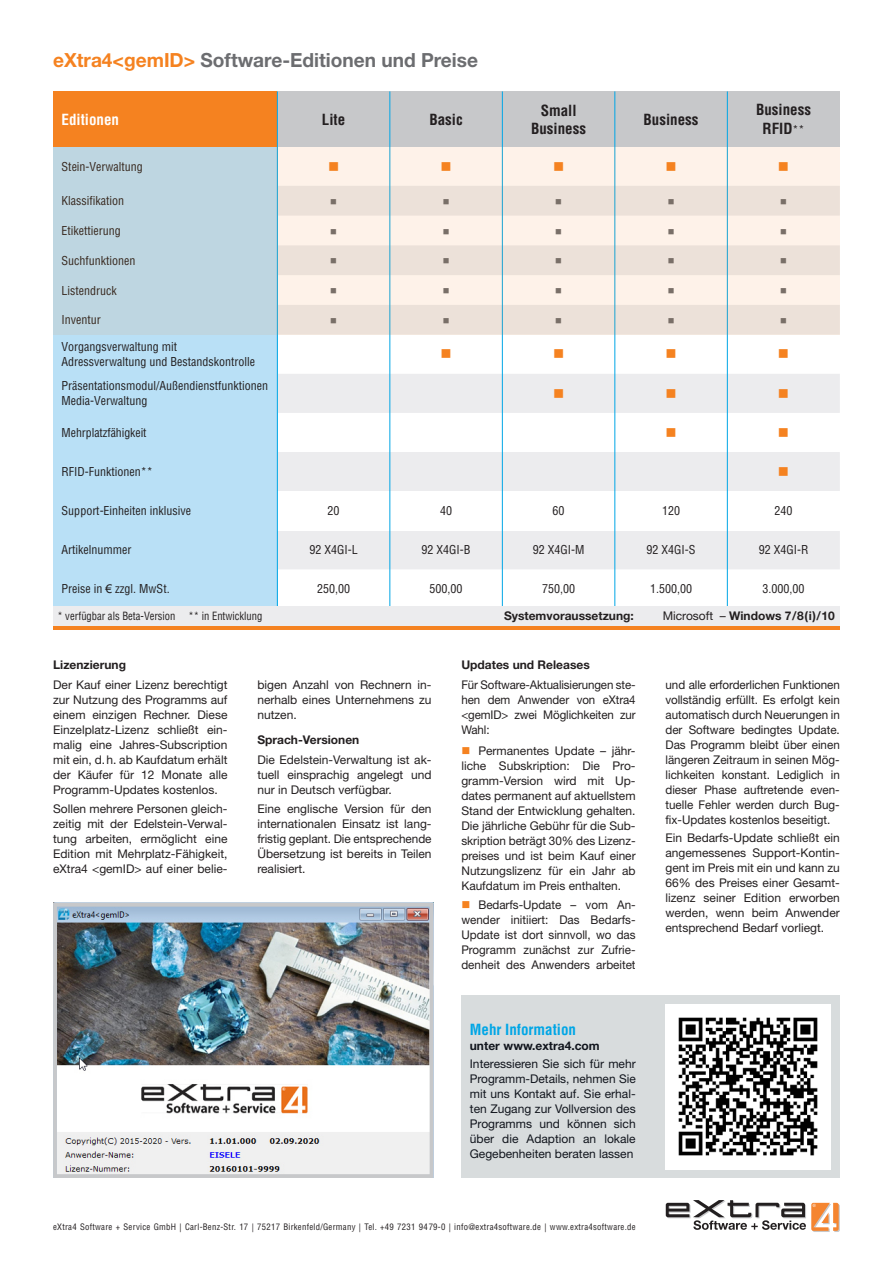
<style>
.page{position:relative;width:893px;height:1263px;background:#fff}
.page>*{position:absolute;margin:0;border:0;box-sizing:border-box;transform-origin:0 0}
.t1{font:700 19.5px "Helvetica Neue";color:#6c6d70}
.t2{font:700 condensed 15px/18px "Helvetica";color:#231f20;text-align:center}
.t3{font:700 condensed 15px "Helvetica";color:#00a6e6}
.t4{font:700 condensed 15px "Helvetica";color:#fff}
.t5{font:12px/15px "Helvetica Neue";color:#231f20;text-align:justify}
.t6{font:condensed 12px/14.9px "Helvetica";color:#231f20}
.t7{font:12px/15px "Helvetica Neue";color:#11151d;text-align:justify}
.t8{font:700 12px "Helvetica Neue";color:#231f20}
.t9{font:12px/15px "Helvetica Neue";color:#231f20;text-align:justify;scale:.96 1}
.t10{font:700 12px "Helvetica Neue";color:#11151d}
.t11{font:condensed 11.1px "Helvetica";color:#231f20;scale:.95 1}
.t12{font:condensed 8.7px "Helvetica";letter-spacing:.03em;color:#231f20}
.s1{color:#f58220}
.s2{font-weight:400;font-size:12px}
.s3{font-family:"Arial";font-stretch:normal}
.s4{font-weight:400}
</style>
<div class="page">
<svg style="left:53px;top:625px;width:787px;height:4px;background:#f29c53"></svg>
<svg style="left:666px;top:1200px;width:174px;height:32px"></svg>
<img style="left:53px;top:903px;width:380px;height:275px">
<div style="left:53px;top:91px;width:224px;height:56px;background:#f58220"></div>
<div style="left:277px;top:91px;width:563px;height:56px;background:#c7c8ca"></div>
<svg style="left:53px;top:335px;width:787px;height:271px"></svg>
<div style="left:277px;top:491px;width:563px;height:39px;background:#fff"></div>
<hr style="left:277px;top:91px;width:1px;height:517px;background:#00a6e6">
<hr style="left:390px;top:91px;width:1px;height:517px;background:#00a6e6">
<hr style="left:502px;top:91px;width:1px;height:517px;background:#00a6e6">
<hr style="left:614px;top:91px;width:1px;height:517px;background:#00a6e6">
<hr style="left:727px;top:91px;width:1px;height:517px;background:#00a6e6">
<div style="left:53px;top:147px;width:787px;height:188px;background:#f58220;opacity:.1"></div>
<div style="left:53px;top:606px;width:787px;height:19px;background:#ececee"></div>
<div style="left:461px;top:995px;width:379px;height:183px;background:#d8dcdd"></div>
<div style="left:665px;top:1003px;width:166px;height:166px;background:#fff"></div>
<img style="left:678px;top:1017px;width:140px;height:139px">
<svg style="left:329px;top:162px;width:9px;height:8px"></svg>
<svg style="left:442px;top:162px;width:8px;height:8px"></svg>
<svg style="left:554px;top:162px;width:9px;height:8px"></svg>
<svg style="left:667px;top:162px;width:8px;height:8px"></svg>
<svg style="left:779px;top:162px;width:9px;height:8px"></svg>
<svg style="left:331px;top:199px;width:5px;height:5px"></svg>
<svg style="left:443px;top:199px;width:6px;height:5px"></svg>
<svg style="left:556px;top:199px;width:5px;height:5px"></svg>
<svg style="left:668px;top:199px;width:6px;height:5px"></svg>
<svg style="left:781px;top:199px;width:5px;height:5px"></svg>
<svg style="left:331px;top:229px;width:5px;height:5px"></svg>
<svg style="left:443px;top:229px;width:6px;height:5px"></svg>
<svg style="left:556px;top:229px;width:5px;height:5px"></svg>
<svg style="left:668px;top:229px;width:6px;height:5px"></svg>
<svg style="left:781px;top:229px;width:5px;height:5px"></svg>
<svg style="left:331px;top:258px;width:5px;height:6px"></svg>
<svg style="left:443px;top:258px;width:6px;height:6px"></svg>
<svg style="left:556px;top:258px;width:5px;height:6px"></svg>
<svg style="left:668px;top:258px;width:6px;height:6px"></svg>
<svg style="left:781px;top:258px;width:5px;height:6px"></svg>
<svg style="left:331px;top:288px;width:5px;height:6px"></svg>
<svg style="left:443px;top:288px;width:6px;height:6px"></svg>
<svg style="left:556px;top:288px;width:5px;height:6px"></svg>
<svg style="left:668px;top:288px;width:6px;height:6px"></svg>
<svg style="left:781px;top:288px;width:5px;height:6px"></svg>
<svg style="left:331px;top:318px;width:5px;height:5px"></svg>
<svg style="left:443px;top:318px;width:6px;height:5px"></svg>
<svg style="left:556px;top:318px;width:5px;height:5px"></svg>
<svg style="left:668px;top:318px;width:6px;height:5px"></svg>
<svg style="left:781px;top:318px;width:5px;height:5px"></svg>
<svg style="left:442px;top:350px;width:8px;height:8px"></svg>
<svg style="left:554px;top:350px;width:9px;height:8px"></svg>
<svg style="left:667px;top:350px;width:8px;height:8px"></svg>
<svg style="left:779px;top:350px;width:9px;height:8px"></svg>
<svg style="left:554px;top:389px;width:9px;height:8px"></svg>
<svg style="left:667px;top:389px;width:8px;height:8px"></svg>
<svg style="left:779px;top:389px;width:9px;height:8px"></svg>
<svg style="left:667px;top:428px;width:8px;height:9px"></svg>
<svg style="left:779px;top:428px;width:9px;height:9px"></svg>
<svg style="left:779px;top:467px;width:9px;height:9px"></svg>
<h1 class="t1" style="left:53px;top:48px;width:426px"><span class="s1">eXtra4&lt;gemID&gt;</span> Software-Editionen und Preise</h1>
<p class="t4" style="left:62px;top:110px;width:59px">Editionen</p>
<p class="t2" style="left:322px;top:110px;width:25px">Lite</p>
<p class="t2" style="left:429px;top:110px;width:35px">Basic</p>
<p class="t2" style="left:531px;top:101px;width:56px">Small<br>Business</p>
<p class="t2" style="left:644px;top:110px;width:56px">Business</p>
<p class="t2" style="left:756px;top:101px;width:56px;line-height:18.6px">Business<br>RFID<span class="s2">**</span></p>
<p class="t6" style="left:62px;top:159px;width:83px">Stein-Verwaltung</p>
<p class="t6" style="left:62px;top:193px;width:64px">Klassifikation</p>
<p class="t6" style="left:62px;top:223px;width:61px">Etikettierung</p>
<p class="t6" style="left:62px;top:253px;width:75px">Suchfunktionen</p>
<p class="t6" style="left:62px;top:283px;width:57px">Listendruck</p>
<p class="t6" style="left:62px;top:312px;width:41px">Inventur</p>
<p class="t6" style="left:62px;top:339px;width:195px">Vorgangsverwaltung mit<br>Adressverwaltung und Bestandskontrolle</p>
<p class="t6" style="left:62px;top:379px;width:208px">Präsentationsmodul/Außendienstfunktionen<br>Media-Verwaltung</p>
<p class="t6" style="left:62px;top:425px;width:86px">Mehrplatzfähigkeit</p>
<p class="t6" style="left:62px;top:464px;width:93px">RFID-Funktionen**</p>
<p class="t6" style="left:62px;top:503px;width:131px">Support-Einheiten inklusive</p>
<p class="t6" style="left:328px;top:503px;width:13px">20</p>
<p class="t6" style="left:440px;top:503px;width:13px">40</p>
<p class="t6" style="left:553px;top:503px;width:13px">60</p>
<p class="t6" style="left:662px;top:503px;width:19px">120</p>
<p class="t6" style="left:775px;top:503px;width:19px">240</p>
<p class="t6" style="left:62px;top:542px;width:71px">Artikelnummer</p>
<p class="t6" style="left:309px;top:542px;width:50px">92 X4GI-L</p>
<p class="t6" style="left:422px;top:542px;width:51px">92 X4GI-B</p>
<p class="t6" style="left:533px;top:542px;width:53px">92 X4GI-M</p>
<p class="t6" style="left:647px;top:542px;width:51px">92 X4GI-S</p>
<p class="t6" style="left:759px;top:542px;width:51px">92 X4GI-R</p>
<p class="t6" style="left:62px;top:582px;width:110px">Preise in <span class="s3">€</span> zzgl. MwSt.</p>
<p class="t6" style="left:317px;top:582px;width:34px">250,00</p>
<p class="t6" style="left:430px;top:582px;width:34px">500,00</p>
<p class="t6" style="left:542px;top:582px;width:34px">750,00</p>
<p class="t6" style="left:650px;top:582px;width:43px">1.500,00</p>
<p class="t6" style="left:763px;top:582px;width:44px">3.000,00</p>
<p class="t11" style="left:57px;top:609px;width:217px">* verfügbar als Beta-Version ** in Entwicklung</p>
<p class="t8" style="left:504px;top:608px;width:131px">Systemvoraussetzung:</p>
<p class="t8" style="left:663px;top:608px;width:174px"><span class="s4">Microsoft –</span> Windows 7/8(i)/10</p>
<p class="t8" style="left:53px;top:658px;width:74px">Lizenzierung</p>
<p class="t5" style="left:53px;top:677px;width:176px">Der Kauf einer Lizenz berechtigt zur Nutzung des Programms auf einem einzigen Rechner. Diese Einzelplatz-Lizenz schließt ein&shy;malig eine Jahres-Subscription mit ein, d.h. ab Kaufdatum erhält der Käufer für 12 Monate alle Programm-Updates kostenlos.</p>
<p class="t5" style="left:53px;top:801px;width:176px">Sollen mehrere Personen gleich&shy;zeitig mit der Edelstein-Verwal&shy;tung arbeiten, ermöglicht eine Edition mit Mehrplatz-Fähigkeit, eXtra4 &lt;gemID&gt; auf einer belie-</p>
<p class="t5" style="left:257px;top:677px;width:176px">bigen Anzahl von Rechnern in&shy;nerhalb eines Unternehmens zu nutzen.</p>
<p class="t8" style="left:257px;top:733px;width:103px">Sprach-Versionen</p>
<p class="t5" style="left:257px;top:752px;width:176px">Die Edelstein-Verwaltung ist ak&shy;tuell einsprachig angelegt und nur in Deutsch verfügbar.</p>
<p class="t5" style="left:257px;top:801px;width:176px">Eine englische Version für den internationalen Einsatz ist lang&shy;fristig geplant. Die entsprechende Übersetzung ist bereits in Teilen realisiert.</p>
<p class="t8" style="left:461px;top:658px;width:130px">Updates und Releases</p>
<p class="t9" style="left:461px;top:677px;width:183px">Für Software-Aktualisierungen ste&shy;hen dem Anwender von eXtra4 &lt;gemID&gt; zwei Möglichkeiten zur Wahl:</p>
<p class="t5" style="left:461px;top:743px;width:176px;text-indent:17px">Permanentes Update – jähr&shy;liche Subskription: Die Pro&shy;gramm-Version wird mit Up&shy;dates permanent auf aktuellstem Stand der Entwicklung gehalten.<br>Die jährliche Gebühr für die Sub&shy;skription beträgt 30% des Lizenz&shy;preises und ist beim Kauf einer Nutzungslizenz für ein Jahr ab Kaufdatum im Preis enthalten.</p>
<p class="t5" style="left:461px;top:897px;width:176px;text-indent:17px">Bedarfs-Update – vom An&shy;wender initiiert: Das Bedarfs-Update ist dort sinnvoll, wo das Programm zunächst zur Zufrie&shy;denheit des Anwenders arbeitet</p>
<p class="t3" style="left:470px;top:1020px;width:108px">Mehr Information</p>
<p class="t10" style="left:470px;top:1038px;width:131px">unter www.extra4.com</p>
<p class="t7" style="left:470px;top:1056px;width:167px">Interessieren Sie sich für mehr Programm-Details, nehmen Sie mit uns Kontakt auf. Sie erhal&shy;ten Zugang zur Vollversion des Programms und können sich über die Adaption an lokale Gegebenheiten beraten lassen</p>
<p class="t12" style="left:53px;top:1222px;width:584px">eXtra4 Software + Service GmbH | Carl-Benz-Str. 17 | 75217 Birkenfeld/Germany | Tel. +49 7231 9479-0 | info@extra4software.de | www.extra4software.de</p>
<p class="t5" style="left:665px;top:677px;width:176px">und alle erforderlichen Funktionen vollständig erfüllt. Es erfolgt kein automatisch durch Neuerungen in der Software bedingtes Update.<br>Das Programm bleibt über einen längeren Zeitraum in seinen Mög&shy;lichkeiten konstant. Lediglich in dieser Phase auftretende even&shy;tuelle Fehler werden durch Bug&shy;fix-Updates kostenlos beseitigt.</p>
<p class="t5" style="left:665px;top:830px;width:176px">Ein Bedarfs-Update schließt ein angemessenes Support-Kontin&shy;gent im Preis mit ein und kann zu 66% des Preises einer Gesamt&shy;lizenz seiner Edition erworben werden, wenn beim Anwender entsprechend Bedarf vorliegt.</p>
</div>
